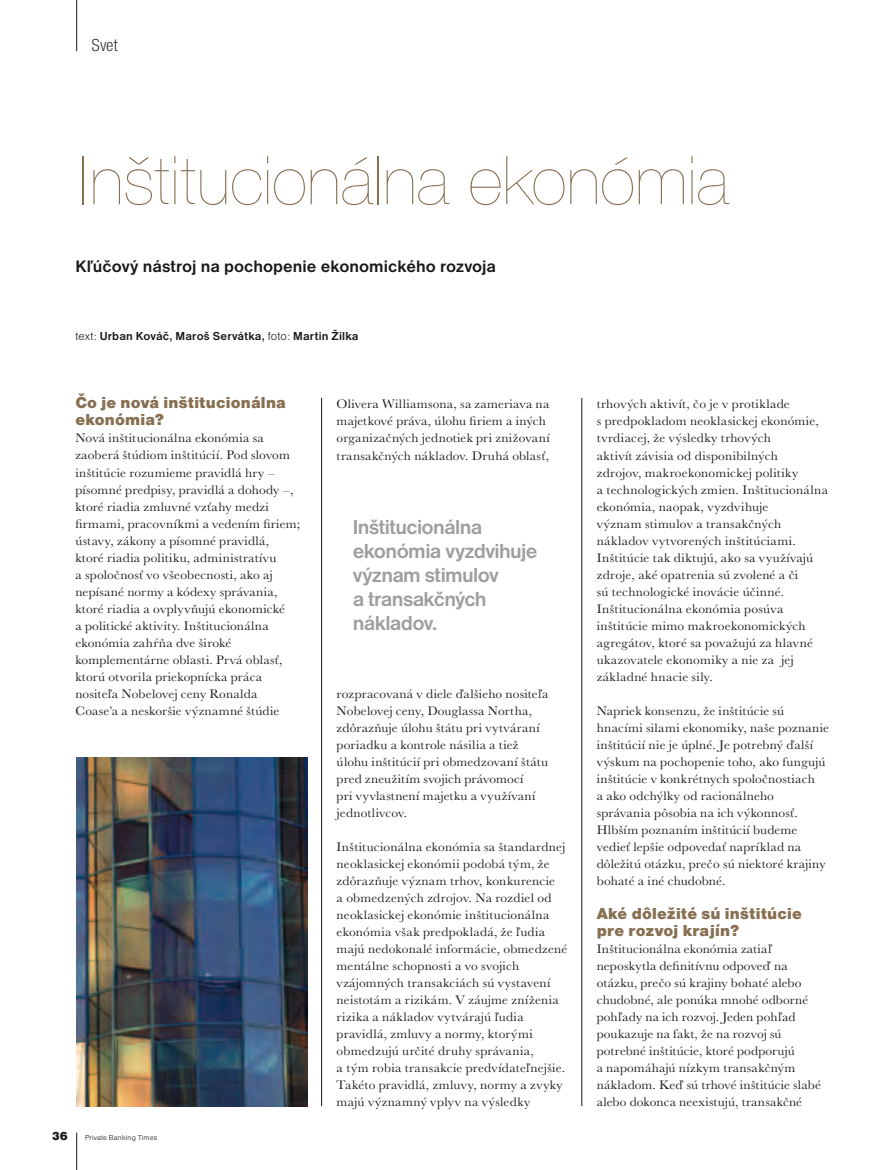
<style>
.page{position:relative;width:893px;height:1170px;background:#fff}
.page>*{position:absolute;margin:0;border:0;box-sizing:border-box;transform-origin:0 0}
.t1{font:72px "Nimbus San DCE Ult Lig";letter-spacing:-.025em;color:#876f51}
.t2{font:700 21px/24px "Nimbus San DCE";letter-spacing:-.03em;color:#9d9ea0}
.t3{font:18px "Nimbus San DCE Lig Con";color:#1a171c}
.t4{font:700 17.25px "Nimbus San DCE";letter-spacing:.005em;color:#1a171c}
.t5{font:16.5px/17px "Nimbus Sans DOT Blac";letter-spacing:.015em;color:#876f51}
.t6{font:12.75px/17px "URW Basker TOT Reg Wid";letter-spacing:.02em;color:#1a171c}
.t7{font:700 12px "Nimbus San DCE";letter-spacing:.02em;color:#1a171c}
.t8{font:900 12px "Nimbus San DCE";color:#1a171c}
.t9{font:300 7.5px "Nimbus San DCE";letter-spacing:.025em;color:#1a171c}
.s1{font-weight:300}
</style>
<div class="page">
<hr style="left:76px;top:1132px;width:1px;height:37px;background:#1a171c">
<hr style="left:76px;top:0;width:1px;height:51px;background:#1a171c">
<hr style="left:321px;top:398px;width:1px;height:708px;background:#1a171c">
<hr style="left:582px;top:398px;width:1px;height:708px;background:#1a171c">
<img style="left:77px;top:757px;width:230px;height:349px">
<h3 class="t3" style="left:91px;top:35px;width:28px">Svet</h3>
<h1 class="t1" style="left:75px;top:142px;width:656px">Inštitucionálna ekonómia</h1>
<h3 class="t4" style="left:75px;top:257px;width:422px">Kľúčový nástroj na pochopenie ekonomického rozvoja</h3>
<p class="t7" style="left:75px;top:329px;width:285px"><span class="s1">text:</span> Urban Kováč, Maroš Servátka, <span class="s1">foto:</span> Martin Žilka</p>
<p class="t5" style="left:75px;top:394px;width:212px">Čo je nová inštitucionálna ekonómia?</p>
<p class="t6" style="left:75px;top:430px;width:226px">Nová inštitucionálna ekonómia sa zaoberá štúdiom inštitúcií. Pod slovom inštitúcie rozumieme pravidlá hry – písomné predpisy, pravidlá a dohody –, ktoré riadia zmluvné vzťahy medzi firmami, pracovníkmi a vedením firiem; ústavy, zákony a písomné pravidlá, ktoré riadia politiku, administratívu<br>a spoločnosť vo všeobecnosti, ako aj nepísané normy a kódexy správania, ktoré riadia a ovplyvňujú ekonomické<br>a politické aktivity. Inštitucionálna ekonómia zahŕňa dve široké komplementárne oblasti. Prvá oblasť, ktorú otvorila priekopnícka práca nositeľa Nobelovej ceny Ronalda Coase’a a neskoršie významné štúdie</p>
<p class="t8" style="left:52px;top:1129px;width:18px">36</p>
<p class="t9" style="left:85px;top:1133px;width:74px">Private Banking Times</p>
<p class="t6" style="left:337px;top:396px;width:215px">Olivera Williamsona, sa zameriava na majetkové práva, úlohu firiem a iných organizačných jednotiek pri znižovaní transakčných nákladov. Druhá oblasť,</p>
<h2 class="t2" style="left:353px;top:515px;width:186px">Inštitucionálna ekonómia vyzdvihuje význam stimulov<br>a transakčných nákladov.</h2>
<p class="t6" style="left:337px;top:685px;width:213px">rozpracovaná v diele ďalšieho nositeľa Nobelovej ceny, Douglassa Northa, zdôrazňuje úlohu štátu pri vytváraní poriadku a kontrole násilia a tiež úlohu inštitúcií pri obmedzovaní štátu pred zneužitím svojich právomocí<br>pri vyvlastnení majetku a využívaní jednotlivcov.</p>
<p class="t6" style="left:337px;top:838px;width:232px">Inštitucionálna ekonómia sa štandardnej neoklasickej ekonómii podobá tým, že zdôrazňuje význam trhov, konkurencie<br>a obmedzených zdrojov. Na rozdiel od neoklasickej ekonómie inštitucionálna ekonómia však predpokladá, že ľudia majú nedokonalé informácie, obmedzené mentálne schopnosti a vo svojich vzájomných transakciách sú vystavení neistotám a rizikám. V záujme zníženia rizika a nákladov vytvárajú ľudia pravidlá, zmluvy a normy, ktorými obmedzujú určité druhy správania,<br>a tým robia transakcie predvídateľnejšie.<br>Takéto pravidlá, zmluvy, normy a zvyky majú významný vplyv na výsledky</p>
<p class="t6" style="left:597px;top:396px;width:233px">trhových aktivít, čo je v protiklade<br>s predpokladom neoklasickej ekonómie, tvrdiacej, že výsledky trhových<br>aktivít závisia od disponibilných<br>zdrojov, makroekonomickej politiky<br>a technologických zmien. Inštitucionálna ekonómia, naopak, vyzdvihuje<br>význam stimulov a transakčných nákladov vytvorených inštitúciami.<br>Inštitúcie tak diktujú, ako sa využívajú zdroje, aké opatrenia sú zvolené a či<br>sú technologické inovácie účinné.<br>Inštitucionálna ekonómia posúva inštitúcie mimo makroekonomických agregátov, ktoré sa považujú za hlavné ukazovatele ekonomiky a nie za jej základné hnacie sily.</p>
<p class="t6" style="left:597px;top:702px;width:234px">Napriek konsenzu, že inštitúcie sú hnacími silami ekonomiky, naše poznanie inštitúcií nie je úplné. Je potrebný ďalší výskum na pochopenie toho, ako fungujú inštitúcie v konkrétnych spoločnostiach<br>a ako odchýlky od racionálneho správania pôsobia na ich výkonnosť.<br>Hlbším poznaním inštitúcií budeme vedieť lepšie odpovedať napríklad na dôležitú otázku, prečo sú niektoré krajiny bohaté a iné chudobné.</p>
<p class="t5" style="left:597px;top:904px;width:207px">Aké dôležité sú inštitúcie pre rozvoj krajín?</p>
<p class="t6" style="left:597px;top:940px;width:226px">Inštitucionálna ekonómia zatiaľ neposkytla definitívnu odpoveď na otázku, prečo sú krajiny bohaté alebo chudobné, ale ponúka mnohé odborné pohľady na ich rozvoj. Jeden pohľad poukazuje na fakt, že na rozvoj sú potrebné inštitúcie, ktoré podporujú<br>a napomáhajú nízkym transakčným nákladom. Keď sú trhové inštitúcie slabé alebo dokonca neexistujú, transakčné</p>
</div>
